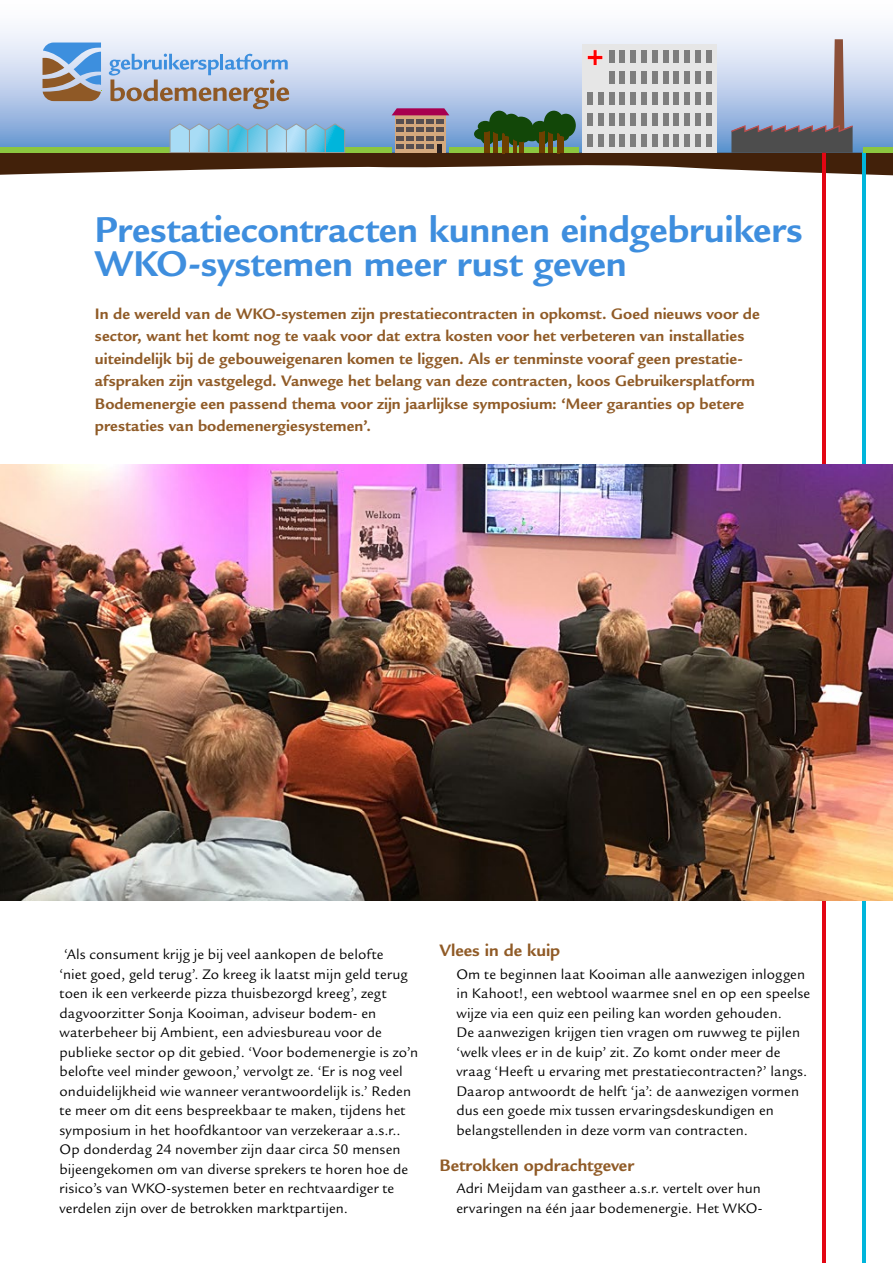
<style>
.page{position:relative;width:893px;height:1263px;background:#fff}
.page>*{position:absolute;margin:0;border:0;box-sizing:border-box;transform-origin:0 0}
.t1{font:700 39px/34.5px "Legacy Sans Std";letter-spacing:-.005em;color:#3e8ede}
.t2{font:700 18px "Legacy Sans Std";color:#905b27}
.t3{font:700 16.5px/22.5px "Legacy Sans Std";letter-spacing:.005em;color:#905b27}
.t4{font:15px/19.5px "Legacy Sans Std";letter-spacing:.01em;color:#000}
</style>
<div class="page">
<div style="left:0;top:27px;width:893px;height:12px;background:#f1f4fb"></div>
<hr style="left:862px;top:152px;width:4px;height:1111px;background:#00b5db">
<hr style="left:822px;top:152px;width:4px;height:1111px;background:#e30613">
<svg style="left:0;top:39px;width:893px;height:137px;background:#a4adb8"></svg>
<img style="left:0;top:464px;width:893px;height:437px">
<h1 class="t1" style="left:95px;top:212px;width:709px">Prestatiecontracten kunnen eindgebruikers<br>WKO-systemen meer rust geven</h1>
<p class="t3" style="left:95px;top:302px;width:666px">In de wereld van de WKO-systemen zijn prestatiecontracten in opkomst. Goed nieuws voor de sector, want het komt nog te vaak voor dat extra kosten voor het verbeteren van installaties uiteindelijk bij de gebouweigenaren komen te liggen. Als er tenminste vooraf geen prestatie&shy;afspraken zijn vastgelegd. Vanwege het belang van deze contracten, koos Gebruikersplatform Bodemenergie een passend thema voor zijn jaarlijkse symposium: ‘Meer garanties op betere prestaties van bodemenergiesystemen’.</p>
<p class="t4" style="left:60px;top:945px;width:360px;text-indent:5px">‘Als consument krijg je bij veel aankopen de belofte<br>‘niet goed, geld terug’. Zo kreeg ik laatst mijn geld terug toen ik een verkeerde pizza thuisbezorgd kreeg’, zegt dagvoorzitter Sonja Kooiman, adviseur bodem- en waterbeheer bij Ambient, een adviesbureau voor de publieke sector op dit gebied. ‘Voor bodemenergie is zo’n belofte veel minder gewoon,’ vervolgt ze. ‘Er is nog veel onduidelijkheid wie wanneer verantwoordelijk is.’ Reden te meer om dit eens bespreekbaar te maken, tijdens het symposium in het hoofdkantoor van verzekeraar a.s.r..<br>Op donderdag 24 november zijn daar circa 50 mensen bijeengekomen om van diverse sprekers te horen hoe de risico’s van WKO-systemen beter en rechtvaardiger te verdelen zijn over de betrokken marktpartijen.</p>
<p class="t2" style="left:439px;top:940px;width:122px">Vlees in de kuip</p>
<p class="t4" style="left:456px;top:964px;width:355px">Om te beginnen laat Kooiman alle aanwezigen inloggen in Kahoot!, een webtool waarmee snel en op een speelse wijze via een quiz een peiling kan worden gehouden.<br>De aanwezigen krijgen tien vragen om ruwweg te pijlen ‘welk vlees er in de kuip’ zit. Zo komt onder meer de vraag ‘Heeft u ervaring met prestatiecontracten?’ langs.<br>Daarop antwoordt de helft ‘ja’: de aanwezigen vormen dus een goede mix tussen ervaringsdeskundigen en belangstellenden in deze vorm van contracten.</p>
<p class="t2" style="left:439px;top:1154px;width:196px">Betrokken opdrachtgever</p>
<p class="t4" style="left:456px;top:1179px;width:308px">Adri Meijdam van gastheer a.s.r. vertelt over hun ervaringen na één jaar bodemenergie. Het WKO-</p>
</div>
